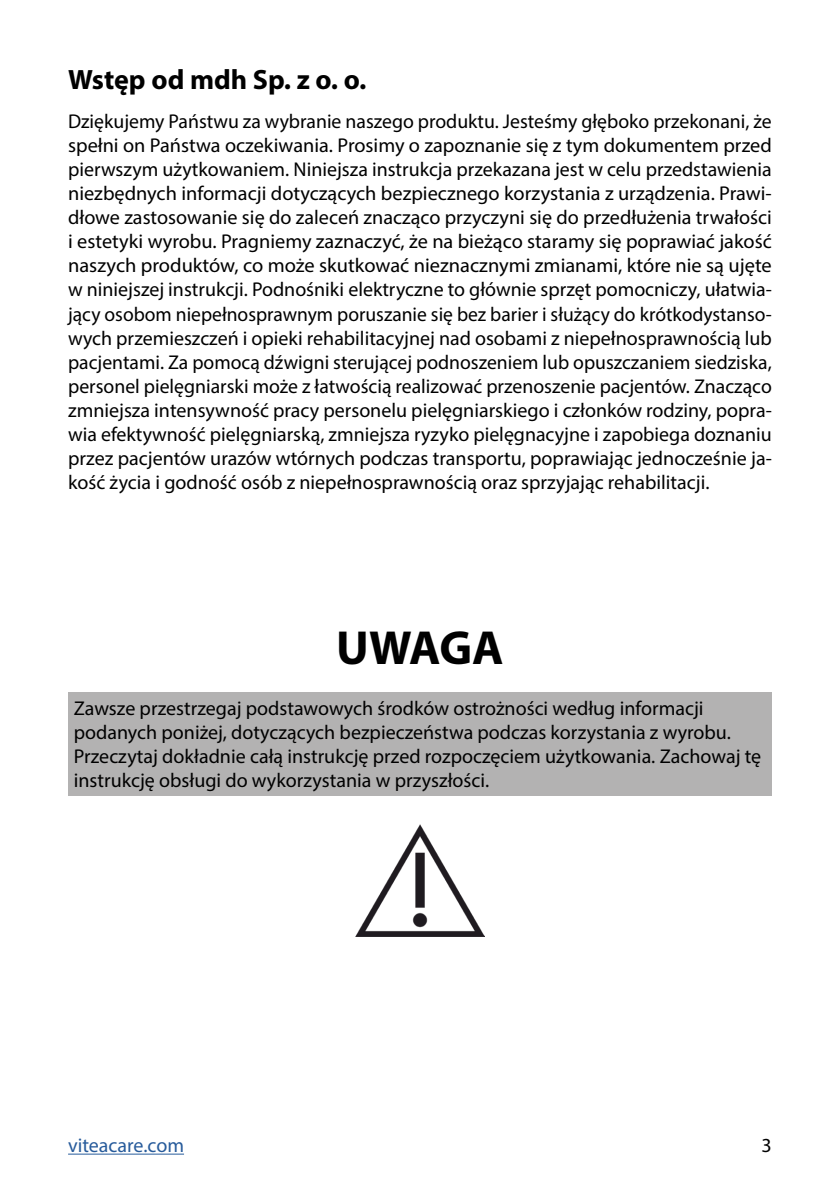
<style>
.page{position:relative;width:840px;height:1191px;background:#fff}
.page>*{position:absolute;margin:0;border:0;box-sizing:border-box;transform-origin:0 0}
.t1{font:700 48px "Myriad Pro";letter-spacing:-.015em;color:#000}
.t2{font:700 28px "Myriad Pro";color:#000}
.t3{font:20px/24px "Myriad Pro";color:#000;text-align:justify}
.t4{font:20px "Myriad Pro";color:#275b9b}
</style>
<div class="page">
<hr style="left:68px;top:1153px;width:116px;height:1px;background:#275b9b">
<div style="left:68px;top:692px;width:703px;height:104px;background:#b3b2b2"></div>
<img style="left:355px;top:824px;width:129px;height:112px">
<h2 class="t2" style="left:68px;top:61px;width:299px">Wstęp od mdh Sp. z o. o.</h2>
<p class="t3" style="left:68px;top:109px;width:705px">Dziękujemy Państwu za wybranie naszego produktu. Jesteśmy głęboko przekonani, że spełni on Państwa oczekiwania. Prosimy o zapoznanie się z tym dokumentem przed pierwszym użytkowaniem. Niniejsza instrukcja przekazana jest w celu przedstawienia niezbędnych informacji dotyczących bezpiecznego korzystania z urządzenia. Prawi&shy;dłowe zastosowanie się do zaleceń znacząco przyczyni się do przedłużenia trwałości i estetyki wyrobu. Pragniemy zaznaczyć, że na bieżąco staramy się poprawiać jakość naszych produktów, co może skutkować nieznacznymi zmianami, które nie są ujęte w niniejszej instrukcji. Podnośniki elektryczne to głównie sprzęt pomocniczy, ułatwia&shy;jący osobom niepełnosprawnym poruszanie się bez barier i służący do krótkodystanso&shy;wych przemieszczeń i opieki rehabilitacyjnej nad osobami z niepełnosprawnością lub pacjentami. Za pomocą dźwigni sterującej podnoszeniem lub opuszczaniem siedziska, personel pielęgniarski może z łatwością realizować przenoszenie pacjentów. Znacząco zmniejsza intensywność pracy personelu pielęgniarskiego i członków rodziny, popra&shy;wia efektywność pielęgniarską, zmniejsza ryzyko pielęgnacyjne i zapobiega doznaniu przez pacjentów urazów wtórnych podczas transportu, poprawiając jednocześnie ja&shy;kość życia i godność osób z niepełnosprawnością oraz sprzyjając rehabilitacji.</p>
<h1 class="t1" style="left:336px;top:616px;width:169px">UWAGA</h1>
<p class="t3" style="left:74px;top:696px;width:688px;text-align:left">Zawsze przestrzegaj podstawowych środków ostrożności według informacji podanych poniżej, dotyczących bezpieczeństwa podczas korzystania z wyrobu.<br>Przeczytaj dokładnie całą instrukcję przed rozpoczęciem użytkowania. Zachowaj tę instrukcję obsługi do wykorzystania w przyszłości.</p>
<p class="t4" style="left:68px;top:1133px;width:117px">viteacare.com</p>
<p class="t3" style="left:761px;top:1133px;width:12px">3</p>
</div>
